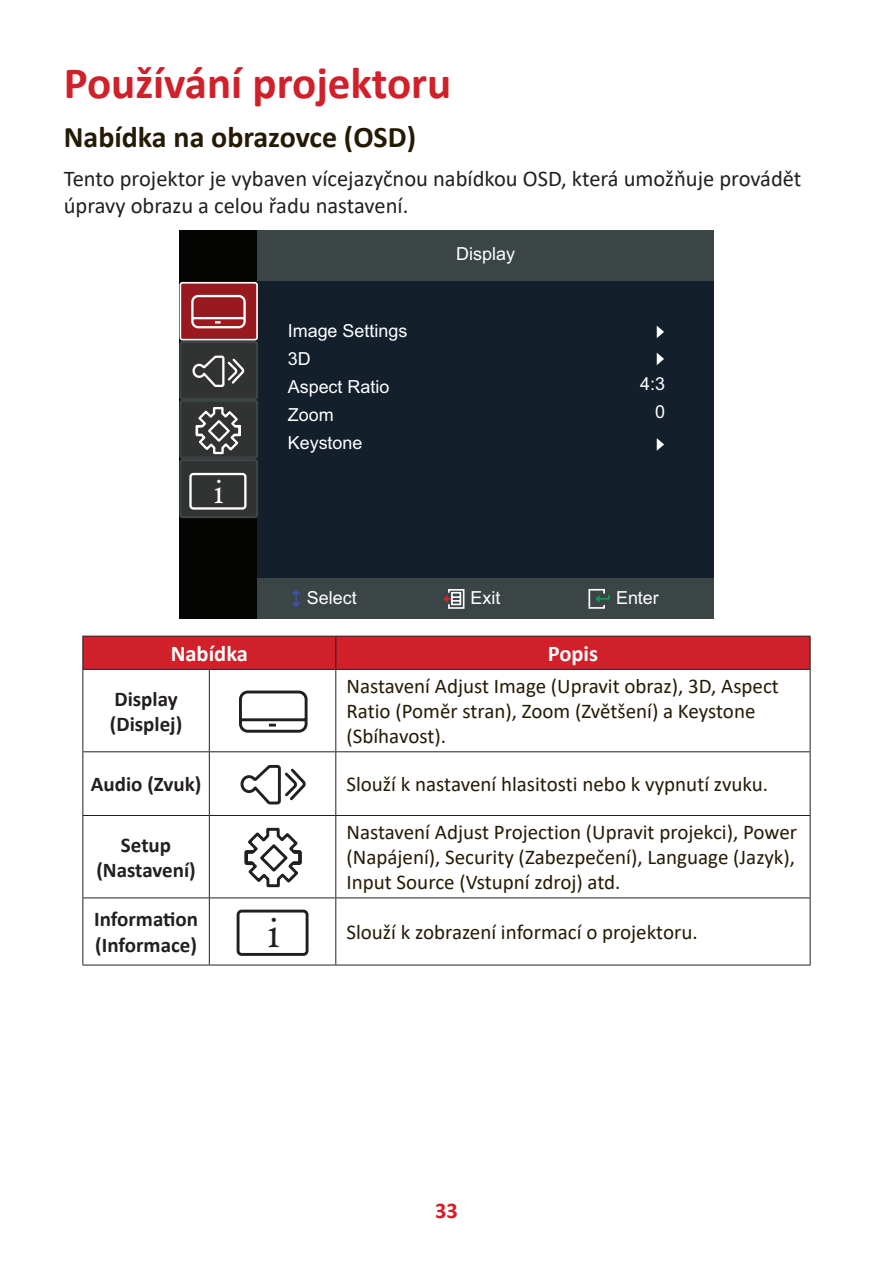
<style>
.page{position:relative;width:893px;height:1263px;background:#fff}
.page>*{position:absolute;margin:0;border:0;box-sizing:border-box;transform-origin:0 0}
.t1{font:700 45px "Calibri";color:#d02029}
.t2{font:41.1px "Calisto";color:#231f20}
.t3{font:32.7px "Calisto";color:#fff}
.t4{font:700 30px "Calibri";color:#251a05}
.t5{font:22.5px/27px "Calibri";color:#231f20}
.t6{font:700 22.5px "Calibri";color:#fff}
.t7{font:700 22.5px "Calibri";color:#d02029}
.t8{font:21px/25.2px "Calibri";color:#251a05}
.t9{font:700 21px/25.2px "Calibri";color:#231f20}
.t10{font:18px/28px "Arial";color:#fff}
</style>
<div class="page">
<div style="left:179px;top:230px;width:535px;height:389px;background:#040503"></div>
<div style="left:257px;top:230px;width:457px;height:389px;background:#131f2b"></div>
<div style="left:257px;top:230px;width:457px;height:51px;background:#3c4546"></div>
<div style="left:257px;top:578px;width:457px;height:41px;background:#3c4546"></div>
<div style="left:180px;top:460px;width:77px;height:57px;background:#313232;border-radius:2px"></div>
<div style="left:179px;top:459px;width:79px;height:59px;border:2px solid #3c4445;border-radius:2px"></div>
<div style="left:180px;top:401px;width:77px;height:57px;background:#313232;border-radius:2px"></div>
<div style="left:179px;top:400px;width:79px;height:59px;border:2px solid #3c4445;border-radius:2px"></div>
<div style="left:180px;top:342px;width:77px;height:57px;background:#313232;border-radius:2px"></div>
<div style="left:179px;top:341px;width:79px;height:59px;border:2px solid #3c4445;border-radius:2px"></div>
<div style="left:180px;top:283px;width:77px;height:57px;background:#991a1e;border-radius:2px"></div>
<div style="left:180px;top:282px;width:78px;height:58px;border:2px solid #fff;border-radius:2px"></div>
<svg style="left:191px;top:294px;width:55px;height:35px"></svg>
<svg style="left:188px;top:355px;width:60px;height:155px"></svg>
<svg style="left:657px;top:438px;width:7px;height:13px"></svg>
<svg style="left:657px;top:353px;width:7px;height:12px"></svg>
<svg style="left:657px;top:326px;width:7px;height:12px"></svg>
<svg style="left:291px;top:589px;width:10px;height:18px"></svg>
<svg style="left:588px;top:588px;width:22px;height:21px"></svg>
<svg style="left:444px;top:589px;width:21px;height:20px"></svg>
<div style="left:83px;top:637px;width:727px;height:32px;background:#d02029"></div>
<hr style="left:82px;top:636px;width:127px;height:1px;background:#231f20">
<hr style="left:82px;top:636px;width:1px;height:33px;background:#231f20">
<hr style="left:209px;top:636px;width:127px;height:1px;background:#231f20">
<hr style="left:336px;top:636px;width:474px;height:1px;background:#231f20">
<hr style="left:335px;top:636px;width:1px;height:33px;background:#231f20">
<hr style="left:810px;top:636px;width:1px;height:33px;background:#231f20">
<hr style="left:82px;top:669px;width:127px;height:1px;background:#231f20">
<hr style="left:82px;top:670px;width:1px;height:81px;background:#231f20">
<hr style="left:209px;top:669px;width:127px;height:1px;background:#231f20">
<hr style="left:209px;top:670px;width:1px;height:81px;background:#231f20">
<hr style="left:336px;top:669px;width:474px;height:1px;background:#231f20">
<hr style="left:335px;top:670px;width:1px;height:81px;background:#231f20">
<hr style="left:810px;top:670px;width:1px;height:81px;background:#231f20">
<hr style="left:82px;top:751px;width:127px;height:1px;background:#231f20">
<hr style="left:82px;top:752px;width:1px;height:63px;background:#231f20">
<hr style="left:209px;top:751px;width:127px;height:1px;background:#231f20">
<hr style="left:209px;top:752px;width:1px;height:63px;background:#231f20">
<hr style="left:336px;top:751px;width:474px;height:1px;background:#231f20">
<hr style="left:335px;top:752px;width:1px;height:63px;background:#231f20">
<hr style="left:810px;top:752px;width:1px;height:63px;background:#231f20">
<hr style="left:82px;top:815px;width:127px;height:1px;background:#231f20">
<hr style="left:82px;top:816px;width:1px;height:81px;background:#231f20">
<hr style="left:209px;top:815px;width:127px;height:1px;background:#231f20">
<hr style="left:209px;top:816px;width:1px;height:81px;background:#231f20">
<hr style="left:336px;top:815px;width:474px;height:1px;background:#231f20">
<hr style="left:335px;top:816px;width:1px;height:81px;background:#231f20">
<hr style="left:810px;top:816px;width:1px;height:81px;background:#231f20">
<hr style="left:82px;top:897px;width:127px;height:1px;background:#231f20">
<hr style="left:82px;top:898px;width:1px;height:67px;background:#231f20">
<hr style="left:209px;top:897px;width:127px;height:1px;background:#231f20">
<hr style="left:209px;top:898px;width:1px;height:67px;background:#231f20">
<hr style="left:336px;top:897px;width:474px;height:1px;background:#231f20">
<hr style="left:335px;top:898px;width:1px;height:67px;background:#231f20">
<hr style="left:810px;top:898px;width:1px;height:67px;background:#231f20">
<hr style="left:82px;top:965px;width:127px;height:1px;background:#231f20">
<hr style="left:209px;top:965px;width:127px;height:1px;background:#231f20">
<hr style="left:336px;top:965px;width:474px;height:1px;background:#231f20">
<svg style="left:239px;top:690px;width:69px;height:43px"></svg>
<svg style="left:240px;top:764px;width:66px;height:41px"></svg>
<svg style="left:244px;top:827px;width:58px;height:61px"></svg>
<svg style="left:237px;top:909px;width:72px;height:47px"></svg>
<h1 class="t1" style="left:64px;top:51px;width:389px">Používání projektoru</h1>
<h3 class="t4" style="left:64px;top:116px;width:354px">Nabídka na obrazovce (OSD)</h3>
<p class="t5" style="left:64px;top:164px;width:739px">Tento projektor je vybaven vícejazyčnou nabídkou OSD, která umožňuje provádět úpravy obrazu a celou řadu nastavení.</p>
<h3 class="t3" style="left:214px;top:473px;width:11px">i</h3>
<p class="t10" style="left:288px;top:316px;width:121px">Image Settings<br>3D<br>Aspect Ratio<br>Zoom<br>Keystone</p>
<p class="t10" style="left:456px;top:240px;width:60px">Display</p>
<p class="t10" style="left:640px;top:370px;width:26px;text-align:right">4:3<br>0</p>
<p class="t10" style="left:307px;top:583px;width:51px">Select</p>
<p class="t10" style="left:470px;top:583px;width:31px">Exit</p>
<p class="t10" style="left:616px;top:583px;width:44px">Enter</p>
<p class="t6" style="left:171px;top:637px;width:79px">Nabídka</p>
<p class="t6" style="left:548px;top:637px;width:52px">Popis</p>
<p class="t9" style="left:110px;top:686px;width:74px">Display (Displej)</p>
<p class="t8" style="left:346px;top:673px;width:434px">Nastavení Adjust Image (Upravit obraz), 3D, Aspect<br>Ratio (Poměr stran), Zoom (Zvětšení) a Keystone (Sbíhavost).</p>
<p class="t9" style="left:91px;top:771px;width:112px">Audio (Zvuk)</p>
<p class="t8" style="left:346px;top:771px;width:423px">Slouží k nastavení hlasitosti nebo k vypnutí zvuku.</p>
<p class="t9" style="left:96px;top:832px;width:101px;text-align:center">Setup (Nastavení)</p>
<p class="t8" style="left:346px;top:819px;width:452px;text-align:justify">Nastavení Adjust Projection (Upravit projekci), Power (Napájení), Security (Zabezpečení), Language (Jazyk), Input Source (Vstupní zdroj) atd.</p>
<p class="t9" style="left:94px;top:906px;width:105px">Information (Informace)</p>
<h2 class="t2" style="left:268px;top:909px;width:13px">i</h2>
<p class="t8" style="left:346px;top:919px;width:353px">Slouží k zobrazení informací o projektoru.</p>
<p class="t7" style="left:435px;top:1194px;width:24px">33</p>
</div>
